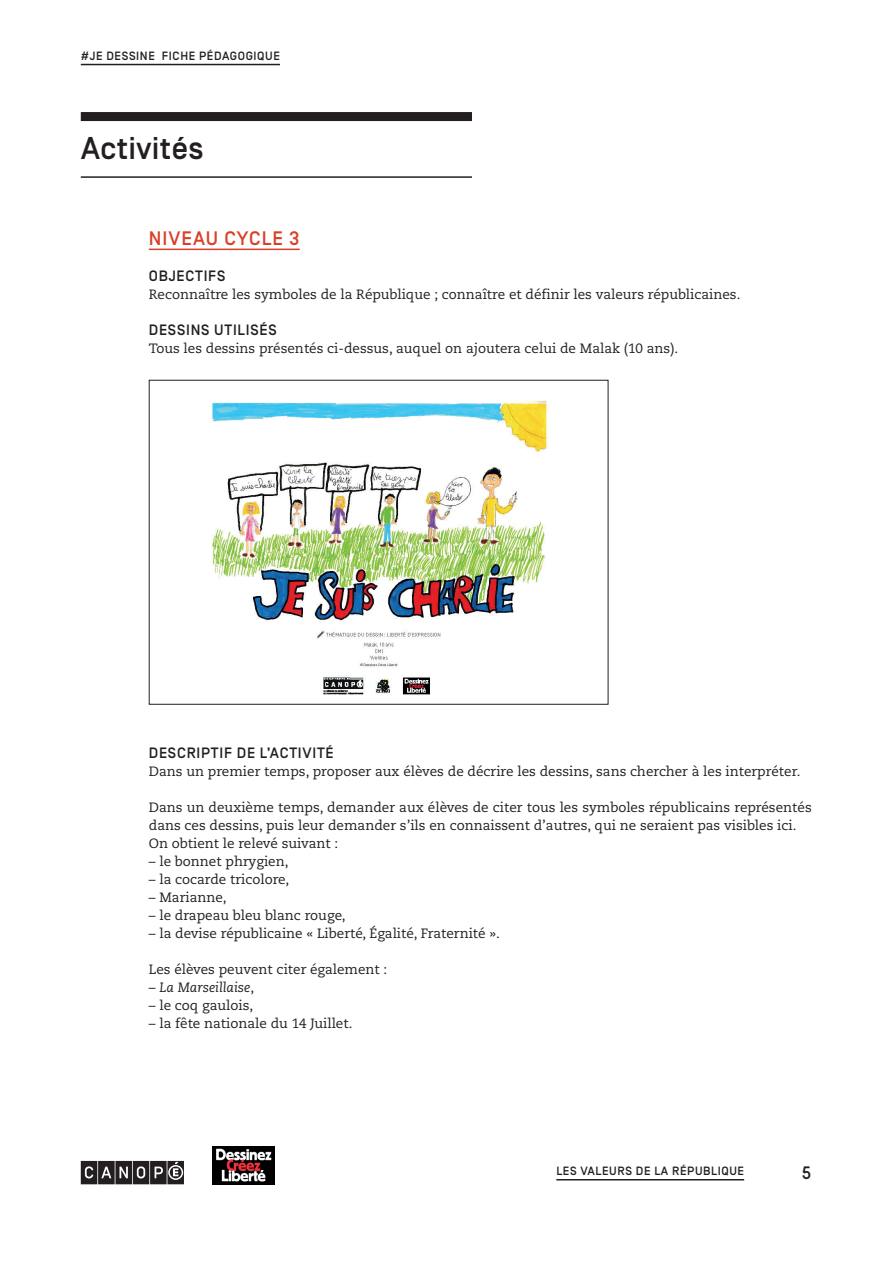
<style>
.page{position:relative;width:893px;height:1263px;background:#fff}
.page>*{position:absolute;margin:0;border:0;box-sizing:border-box;transform-origin:0 0}
.t1{font:500 31.5px "Simplon BP";letter-spacing:.01em;color:#231f20}
.t2{font:500 19.5px "Simplon BP";letter-spacing:.05em;color:#db3f28}
.t3{font:500 18px "Simplon BP Mono";color:#231f20}
.t4{font:500 15px "Simplon BP";letter-spacing:.05em;color:#231f20}
.t5{font:13.5px/18px "Caecilia LT Std";color:#231f20}
.t6{font:italic 13.5px "Caecilia LT Std";color:#231f20}
.t7{font:500 12px "Simplon BP";letter-spacing:.05em;color:#231f20}
.s1{font-style:normal}
</style>
<div class="page">
<hr style="left:81px;top:64px;width:199px;height:1px;background:#231f20">
<svg style="left:81px;top:1161px;width:103px;height:23px;background:#4b4849"></svg>
<hr style="left:556px;top:1179px;width:188px;height:1px;background:#231f20">
<img style="left:213px;top:1146px;width:62px;height:38px">
<div style="left:81px;top:112px;width:391px;height:9px;background:#231f20"></div>
<hr style="left:81px;top:176px;width:391px;height:2px;background:#231f20">
<hr style="left:149px;top:249px;width:151px;height:1px;background:#db3f28">
<img style="left:212px;top:400px;width:335px;height:295px">
<div style="left:149px;top:380px;width:459px;height:325px;border:1px solid #231f20"></div>
<p class="t7" style="left:81px;top:49px;width:199px">#JE DESSINE FICHEPÉDAGOGIQUE</p>
<h1 class="t1" style="left:81px;top:130px;width:124px">ACTIVITÉS</h1>
<h2 class="t2" style="left:149px;top:227px;width:152px">NIVEAU CYCLE 3</h2>
<p class="t4" style="left:149px;top:267px;width:10px">OBJ</p>
<p class="t4" style="left:177px;top:267px;width:49px">ECTIFS</p>
<p class="t5" style="left:149px;top:285px;width:593px">Reconnaître les symboles de la République ; connaître et définir les valeurs républicaines.</p>
<p class="t4" style="left:149px;top:321px;width:111px">DESSINS UTILISÉS</p>
<p class="t5" style="left:149px;top:339px;width:531px">Tous les dessins présentés ci-dessus, auquel on ajoutera celui de Malak (10 ans).</p>
<p class="t4" style="left:149px;top:744px;width:184px">DESCRIPTIF DE L’ACTIVITÉ</p>
<p class="t5" style="left:149px;top:762px;width:653px">Dans un premier temps, proposer aux élèves de décrire les dessins, sans chercher à les interpréter.</p>
<p class="t5" style="left:149px;top:798px;width:664px">Dans un deuxième temps, demander aux élèves de citer tous les symboles républicains représentés dans ces dessins, puis leur demander s’ils en connaissent d’autres, qui ne seraient pas visibles ici.<br>On obtient le relevé suivant :</p>
<p class="t5" style="left:149px;top:852px;width:141px">– le bonnet phrygien,</p>
<p class="t5" style="left:149px;top:870px;width:142px">– la cocarde tricolore,</p>
<p class="t5" style="left:149px;top:888px;width:79px">– Marianne,</p>
<p class="t5" style="left:149px;top:906px;width:198px">– le drapeau bleu blanc rouge,</p>
<p class="t5" style="left:149px;top:924px;width:353px">– la devise républicaine « Liberté, Égalité, Fraternité ».</p>
<p class="t5" style="left:149px;top:960px;width:240px">Les élèves peuvent citer également :</p>
<p class="t6" style="left:149px;top:979px;width:107px"><span class="s1">–</span> La Marseillaise<span class="s1">,</span></p>
<p class="t5" style="left:149px;top:996px;width:106px">– le coq gaulois,</p>
<p class="t5" style="left:149px;top:1014px;width:205px">– la fête nationale du 14 Juillet.</p>
<p class="t7" style="left:556px;top:1164px;width:188px">LES VALEURS DE LA RÉPUBLIQUE</p>
<h3 class="t3" style="left:801px;top:1161px;width:12px">5</h3>
</div>
